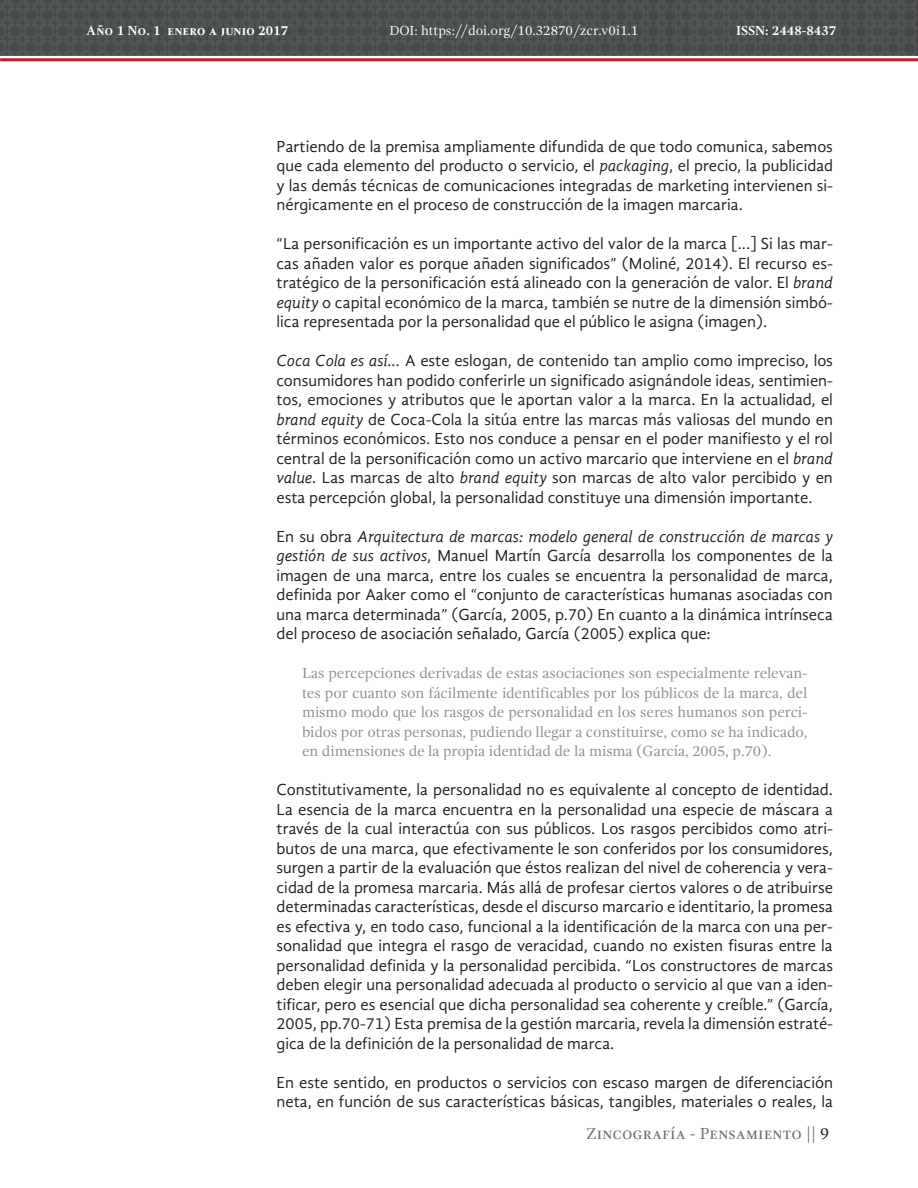
<style>
.page{position:relative;width:918px;height:1188px;background:#fff}
.page>*{position:absolute;margin:0;border:0;box-sizing:border-box;transform-origin:0 0}
.t1{font:16.5px/19.5px "Gandhi Sans";color:#231f20;text-align:justify}
.t2{font:16.5px "Gandhi Serif";color:#6c6d70}
.CITAS{font:15px/19.5px "Gandhi Serif";letter-spacing:-.005em;color:#8f8f8f;text-align:justify}
.t3{font:13.5px "Gandhi Serif";color:#fff}
.t4{font:700 13.5px "Gandhi Serif";color:#fff}
.s1{font-style:italic}
.s2{color:#231f20}
</style>
<div class="page">
<div style="left:0;top:0;width:918px;height:56px;background:#4c4f50"></div>
<hr style="left:0;top:58px;width:918px;height:3px;background:#be1d2c">
<p class="t4" style="left:86px;top:23px;width:203px">Año 1 No. 1 enero a junio 2017</p>
<p class="t3" style="left:389px;top:23px;width:250px">DOI: https://doi.org/10.32870/zcr.v0i1.1</p>
<p class="t4" style="left:736px;top:23px;width:102px">ISSN: 2448-8437</p>
<p class="t1" style="left:277px;top:136px;width:558px">Partiendo de la premisa ampliamente difundida de que todo comunica, sabemos que cada elemento del producto o servicio, el <span class="s1">packaging</span>, el precio, la publicidad y las demás técnicas de comunicaciones integradas de marketing intervienen si&shy;nérgicamente en el proceso de construcción de la imagen marcaria.</p>
<p class="t1" style="left:277px;top:234px;width:558px">“La personificación es un importante activo del valor de la marca [...] Si las mar&shy;cas añaden valor es porque añaden significados” (Moliné, 2014). El recurso es&shy;tratégico de la personificación está alineado con la generación de valor. El <span class="s1">brand equity</span> o capital económico de la marca, también se nutre de la dimensión simbó&shy;lica representada por la personalidad que el público le asigna (imagen).</p>
<p class="t1" style="left:277px;top:351px;width:558px"><span class="s1">Coca Cola es así...</span> A este eslogan, de contenido tan amplio como impreciso, los consumidores han podido conferirle un significado asignándole ideas, sentimien&shy;tos, emociones y atributos que le aportan valor a la marca. En la actualidad, el <span class="s1">brand equity</span> de Coca-Cola la sitúa entre las marcas más valiosas del mundo en términos económicos. Esto nos conduce a pensar en el poder manifiesto y el rol central de la personificación como un activo marcario que interviene en el <span class="s1">brand value.</span> Las marcas de alto <span class="s1">brand equity</span> son marcas de alto valor percibido y en esta percepción global, la personalidad constituye una dimensión importante.</p>
<p class="t1" style="left:277px;top:526px;width:558px">En su obra <span class="s1">Arquitectura de marcas: modelo general de construcción de marcas y gestión de sus activos</span>, Manuel Martín García desarrolla los componentes de la imagen de una marca, entre los cuales se encuentra la personalidad de marca, definida por Aaker como el “conjunto de características humanas asociadas con una marca determinada” (García, 2005, p.70) En cuanto a la dinámica intrínseca del proceso de asociación señalado, García (2005) explica que:</p>
<p class="CITAS" style="left:302px;top:663px;width:507px">Las percepciones derivadas de estas asociaciones son especialmente relevan&shy;tes por cuanto son fácilmente identificables por los públicos de la marca, del mismo modo que los rasgos de personalidad en los seres humanos son perci&shy;bidos por otras personas, pudiendo llegar a constituirse, como se ha indicado, en dimensiones de la propia identidad de la misma (García, 2005, p.70).</p>
<p class="t1" style="left:277px;top:780px;width:558px">Constitutivamente, la personalidad no es equivalente al concepto de identidad.<br>La esencia de la marca encuentra en la personalidad una especie de máscara a través de la cual interactúa con sus públicos. Los rasgos percibidos como atri&shy;butos de una marca, que efectivamente le son conferidos por los consumidores, surgen a partir de la evaluación que éstos realizan del nivel de coherencia y vera&shy;cidad de la promesa marcaria. Más allá de profesar ciertos valores o de atribuirse determinadas características, desde el discurso marcario e identitario, la promesa es efectiva y, en todo caso, funcional a la identificación de la marca con una per&shy;sonalidad que integra el rasgo de veracidad, cuando no existen fisuras entre la personalidad definida y la personalidad percibida. “Los constructores de marcas deben elegir una personalidad adecuada al producto o servicio al que van a iden&shy;tificar, pero es esencial que dicha personalidad sea coherente y creíble.” (García, 2005, pp.70-71) Esta premisa de la gestión marcaria, revela la dimensión estraté&shy;gica de la definición de la personalidad de marca.</p>
<p class="t1" style="left:277px;top:1072px;width:558px">En este sentido, en productos o servicios con escaso margen de diferenciación neta, en función de sus características básicas, tangibles, materiales o reales, la</p>
<p class="t2" style="left:586px;top:1124px;width:244px">Zincografía - Pensamiento || <span class="s2">9</span></p>
</div>
